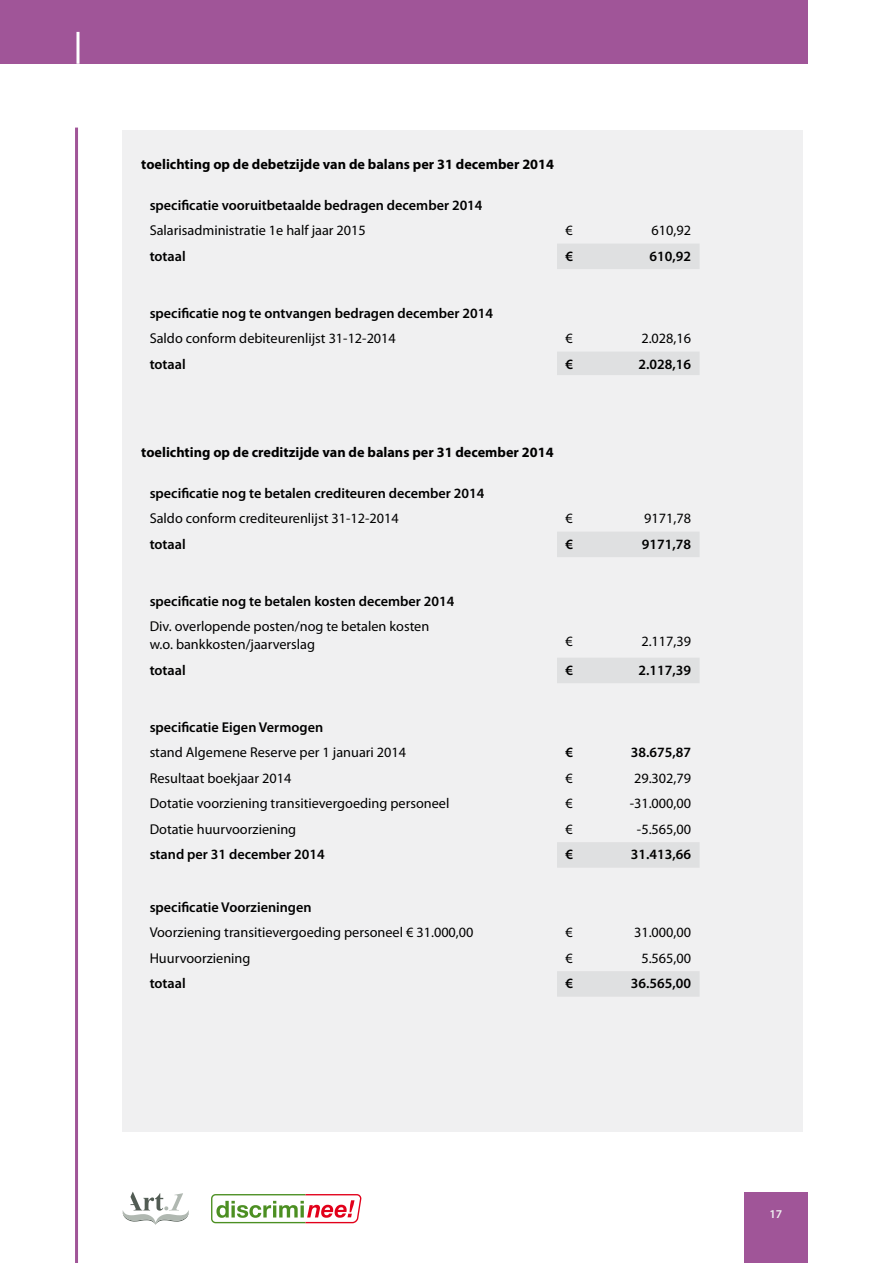
<style>
.page{position:relative;width:893px;height:1263px;background:#fff}
.page>*{position:absolute;margin:0;border:0;box-sizing:border-box;transform-origin:0 0}
.t1{font:14.25px/18px "Myriad Pro";color:#000}
.t2{font:600 14.25px "Myriad Pro";color:#000}
.t3{font:700 14.25px "Myriad Pro";color:#000}
.t4{font:600 12px "Myriad Pro";color:#f0f0f1}
</style>
<div class="page">
<div style="left:0;top:0;width:808px;height:64px;background:#a05598"></div>
<hr style="left:75px;top:128px;width:3px;height:1135px;background:#a05598">
<hr style="left:76px;top:32px;width:3px;height:32px;background:#fff">
<div style="left:744px;top:1192px;width:64px;height:71px;background:#a05598"></div>
<svg style="left:123px;top:1192px;width:66px;height:33px"></svg>
<svg style="left:211px;top:1194px;width:151px;height:30px"></svg>
<div style="left:122px;top:131px;width:681px;height:1001px;background:#f0f0f1"></div>
<div style="left:557px;top:244px;width:143px;height:25px;background:#dfe0e1"></div>
<div style="left:557px;top:352px;width:143px;height:23px;background:#dfe0e1"></div>
<div style="left:557px;top:532px;width:143px;height:25px;background:#dfe0e1"></div>
<div style="left:557px;top:658px;width:143px;height:25px;background:#dfe0e1"></div>
<div style="left:557px;top:842px;width:143px;height:26px;background:#dfe0e1"></div>
<div style="left:557px;top:971px;width:143px;height:26px;background:#dfe0e1"></div>
<p class="t3" style="left:141px;top:154px;width:414px">toelichting op de debetzijde van de balans per 31 december 2014</p>
<p class="t2" style="left:150px;top:196px;width:334px">specificatie vooruitbetaalde bedragen december 2014</p>
<p class="t1" style="left:150px;top:221px;width:218px">Salarisadministratie 1e half jaar 2015</p>
<p class="t1" style="left:566px;top:221px;width:9px">€</p>
<p class="t1" style="left:652px;top:221px;width:41px">610,92</p>
<p class="t2" style="left:150px;top:247px;width:38px">totaal</p>
<p class="t2" style="left:566px;top:247px;width:9px">€</p>
<p class="t2" style="left:650px;top:247px;width:43px">610,92</p>
<p class="t2" style="left:150px;top:304px;width:345px">specificatie nog te ontvangen bedragen december 2014</p>
<p class="t1" style="left:150px;top:329px;width:248px">Saldo conform debiteurenlijst 31-12-2014</p>
<p class="t1" style="left:566px;top:329px;width:9px">€</p>
<p class="t1" style="left:641px;top:329px;width:51px">2.028,16</p>
<p class="t2" style="left:150px;top:355px;width:38px">totaal</p>
<p class="t2" style="left:566px;top:355px;width:9px">€</p>
<p class="t2" style="left:639px;top:355px;width:54px">2.028,16</p>
<p class="t3" style="left:141px;top:442px;width:414px">toelichting op de creditzijde van de balans per 31 december 2014</p>
<p class="t2" style="left:150px;top:484px;width:336px">specificatie nog te betalen crediteuren december 2014</p>
<p class="t1" style="left:150px;top:509px;width:251px">Saldo conform crediteurenlijst 31-12-2014</p>
<p class="t1" style="left:566px;top:509px;width:9px">€</p>
<p class="t1" style="left:644px;top:509px;width:48px">9171,78</p>
<p class="t2" style="left:150px;top:535px;width:38px">totaal</p>
<p class="t2" style="left:566px;top:535px;width:9px">€</p>
<p class="t2" style="left:642px;top:535px;width:51px">9171,78</p>
<p class="t2" style="left:150px;top:592px;width:306px">specificatie nog te betalen kosten december 2014</p>
<p class="t1" style="left:150px;top:617px;width:281px">Div. overlopende posten/nog te betalen kosten w.o. bankkosten/jaarverslag</p>
<p class="t1" style="left:566px;top:632px;width:9px">€</p>
<p class="t1" style="left:641px;top:632px;width:51px">2.117,39</p>
<p class="t2" style="left:150px;top:661px;width:38px">totaal</p>
<p class="t2" style="left:566px;top:661px;width:9px">€</p>
<p class="t2" style="left:639px;top:661px;width:54px">2.117,39</p>
<p class="t2" style="left:150px;top:718px;width:175px">specificatie Eigen Vermogen</p>
<p class="t1" style="left:150px;top:743px;width:258px">stand Algemene Reserve per 1 januari 2014</p>
<p class="t2" style="left:566px;top:743px;width:9px">€</p>
<p class="t2" style="left:631px;top:743px;width:62px">38.675,87</p>
<p class="t1" style="left:150px;top:769px;width:143px">Resultaat boekjaar 2014</p>
<p class="t1" style="left:566px;top:769px;width:9px">€</p>
<p class="t1" style="left:634px;top:769px;width:59px">29.302,79</p>
<p class="t1" style="left:150px;top:794px;width:301px">Dotatie voorziening transitievergoeding personeel</p>
<p class="t1" style="left:566px;top:794px;width:9px">€</p>
<p class="t1" style="left:630px;top:794px;width:63px">-31.000,00</p>
<p class="t1" style="left:150px;top:820px;width:148px">Dotatie huurvoorziening</p>
<p class="t1" style="left:566px;top:820px;width:9px">€</p>
<p class="t1" style="left:637px;top:820px;width:56px">-5.565,00</p>
<p class="t2" style="left:150px;top:845px;width:177px">stand per 31 december 2014</p>
<p class="t2" style="left:566px;top:845px;width:9px">€</p>
<p class="t2" style="left:631px;top:845px;width:62px">31.413,66</p>
<p class="t2" style="left:150px;top:898px;width:163px">specificatie Voorzieningen</p>
<p class="t1" style="left:150px;top:923px;width:325px">Voorziening transitievergoeding personeel € 31.000,00</p>
<p class="t1" style="left:566px;top:923px;width:9px">€</p>
<p class="t1" style="left:634px;top:923px;width:59px">31.000,00</p>
<p class="t1" style="left:150px;top:949px;width:102px">Huurvoorziening</p>
<p class="t1" style="left:566px;top:949px;width:9px">€</p>
<p class="t1" style="left:641px;top:949px;width:51px">5.565,00</p>
<p class="t2" style="left:150px;top:974px;width:38px">totaal</p>
<p class="t2" style="left:566px;top:974px;width:9px">€</p>
<p class="t2" style="left:631px;top:974px;width:62px">36.565,00</p>
<p class="t4" style="left:769px;top:1207px;width:14px">17</p>
</div>
